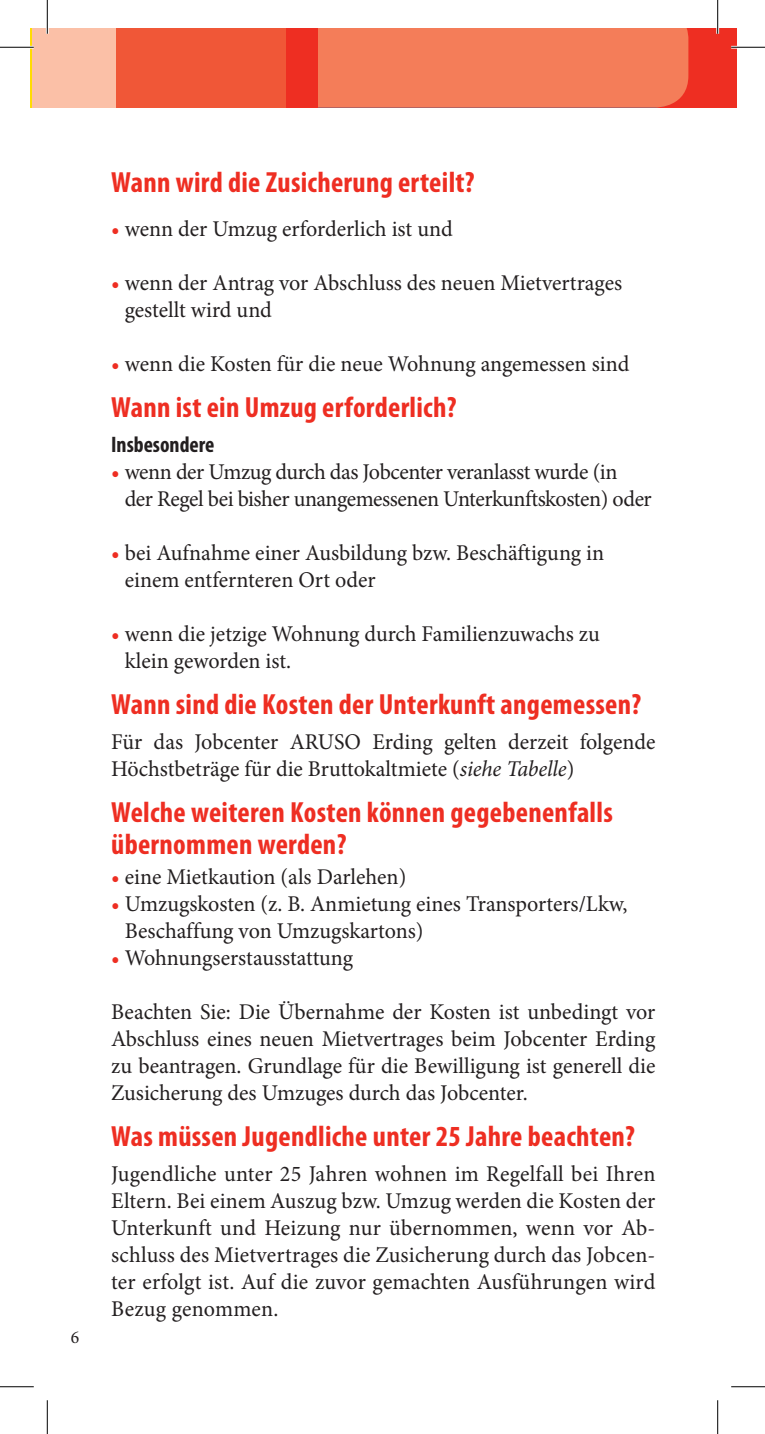
<style>
.page{position:relative;width:765px;height:1434px;background:#fff}
.page>*{position:absolute;margin:0;border:0;box-sizing:border-box;transform-origin:0 0}
.t1{font:700 condensed 29.25px/31.5px "Myriad Pro";letter-spacing:.01em;color:#ee2e22}
.t2{font:22.5px/27px "Minion Pro";color:#231f20}
.t3{font:22.5px/27px "Minion Pro";letter-spacing:-.02em;color:#231f20}
.t4{font:700 condensed 22.5px "Myriad Pro";color:#231f20}
.t5{font:18px "Minion Pro";color:#231f20}
.s1{color:#ee2e22}
.s2{font-style:italic}
</style>
<div class="page">
<div style="left:31px;top:28px;width:686px;height:79px;background:#ee2e22"></div>
<div style="left:318px;top:28px;width:370px;height:79px;background:#f47d59"></div>
<div style="left:115px;top:28px;width:179px;height:79px;background:#f05737"></div>
<div style="left:286px;top:28px;width:32px;height:79px;background:#ee2e22"></div>
<div style="left:32px;top:28px;width:83px;height:79px;background:#fbc0a7"></div>
<div style="left:717px;top:28px;width:19px;height:79px;background:#ee2e22"></div>
<hr style="left:0;top:46px;width:34px;height:3px;background:#fff">
<hr style="left:730px;top:46px;width:34px;height:3px;background:#fff">
<hr style="left:46px;top:0;width:3px;height:34px;background:#fff">
<hr style="left:716px;top:0;width:2px;height:34px;background:#fff">
<hr style="left:0;top:47px;width:34px;height:1px;background:#000">
<hr style="left:730px;top:47px;width:34px;height:1px;background:#000">
<hr style="left:0;top:1386px;width:34px;height:1px;background:#000">
<hr style="left:730px;top:1386px;width:34px;height:1px;background:#000">
<hr style="left:47px;top:0;width:1px;height:34px;background:#000">
<hr style="left:47px;top:1400px;width:1px;height:34px;background:#000">
<hr style="left:717px;top:0;width:1px;height:34px;background:#000">
<hr style="left:717px;top:1400px;width:1px;height:34px;background:#000">
<p class="t5" style="left:71px;top:1325px;width:10px">6</p>
<h1 class="t1" style="left:111px;top:166px;width:365px">Wann wird die Zusicherung erteilt?</h1>
<p class="t2" style="left:111px;top:216px;width:343px"><span class="s1">•</span> wenn der Umzug erforderlich ist und</p>
<p class="t2" style="left:125px;top:270px;width:498px;text-indent:-14px"><span class="s1">•</span> wenn der Antrag vor Abschluss des neuen Mietvertrages gestellt wird und</p>
<p class="t2" style="left:111px;top:351px;width:519px"><span class="s1">•</span> wenn die Kosten für die neue Wohnung angemessen sind</p>
<h1 class="t1" style="left:111px;top:391px;width:347px">Wann ist ein Umzug erforderlich?</h1>
<p class="t4" style="left:111px;top:431px;width:105px">Insbesondere</p>
<p class="t3" style="left:125px;top:459px;width:528px;text-indent:-14px"><span class="s1">•</span> wenn der Umzug durch das Jobcenter veranlasst wurde (in<br>der Regel bei bisher unangemessenen Unterkunftskosten) oder</p>
<p class="t2" style="left:125px;top:540px;width:480px;text-indent:-14px"><span class="s1">•</span> bei Aufnahme einer Ausbildung bzw. Beschäftigung in einem entfernteren Ort oder</p>
<p class="t2" style="left:125px;top:621px;width:476px;text-indent:-14px"><span class="s1">•</span> wenn die jetzige Wohnung durch Familienzuwachs zu klein geworden ist.</p>
<h1 class="t1" style="left:111px;top:688px;width:531px">Wann sind die Kosten der Unterkunft angemessen?</h1>
<p class="t2" style="left:111px;top:729px;width:545px">Für das Jobcenter ARUSO Erding gelten derzeit folgende<br>Höchstbeträge für die Bruttokaltmiete (<span class="s2">siehe Tabelle</span>)</p>
<h1 class="t1" style="left:111px;top:796px;width:503px">Welche weiteren Kosten können gegebenenfalls übernommen werden?</h1>
<p class="t2" style="left:111px;top:864px;width:296px"><span class="s1">•</span> eine Mietkaution (als Darlehen)</p>
<p class="t2" style="left:125px;top:891px;width:504px;text-indent:-14px"><span class="s1">•</span> Umzugskosten (z. B. Anmietung eines Transporters/Lkw,<br>Beschaffung von Umzugskartons)</p>
<p class="t2" style="left:111px;top:945px;width:243px"><span class="s1">•</span> Wohnungserstausstattung</p>
<p class="t2" style="left:111px;top:999px;width:545px;text-align:justify">Beachten Sie: Die Übernahme der Kosten ist unbedingt vor Abschluss eines neuen Mietvertrages beim Jobcenter Erding zu beantragen. Grundlage für die Bewilligung ist generell die Zusicherung des Umzuges durch das Jobcenter.</p>
<h1 class="t1" style="left:111px;top:1120px;width:525px">Was müssen Jugendliche unter 25 Jahre beachten?</h1>
<p class="t2" style="left:111px;top:1161px;width:545px;text-align:justify">Jugendliche unter 25 Jahren wohnen im Regelfall bei Ihren Eltern. Bei einem Auszug bzw. Umzug werden die Kosten der Unterkunft und Heizung nur übernommen, wenn vor Ab&shy;schluss des Mietvertrages die Zusicherung durch das Jobcen&shy;ter erfolgt ist. Auf die zuvor gemachten Ausführungen wird Bezug genommen.</p>
</div>
